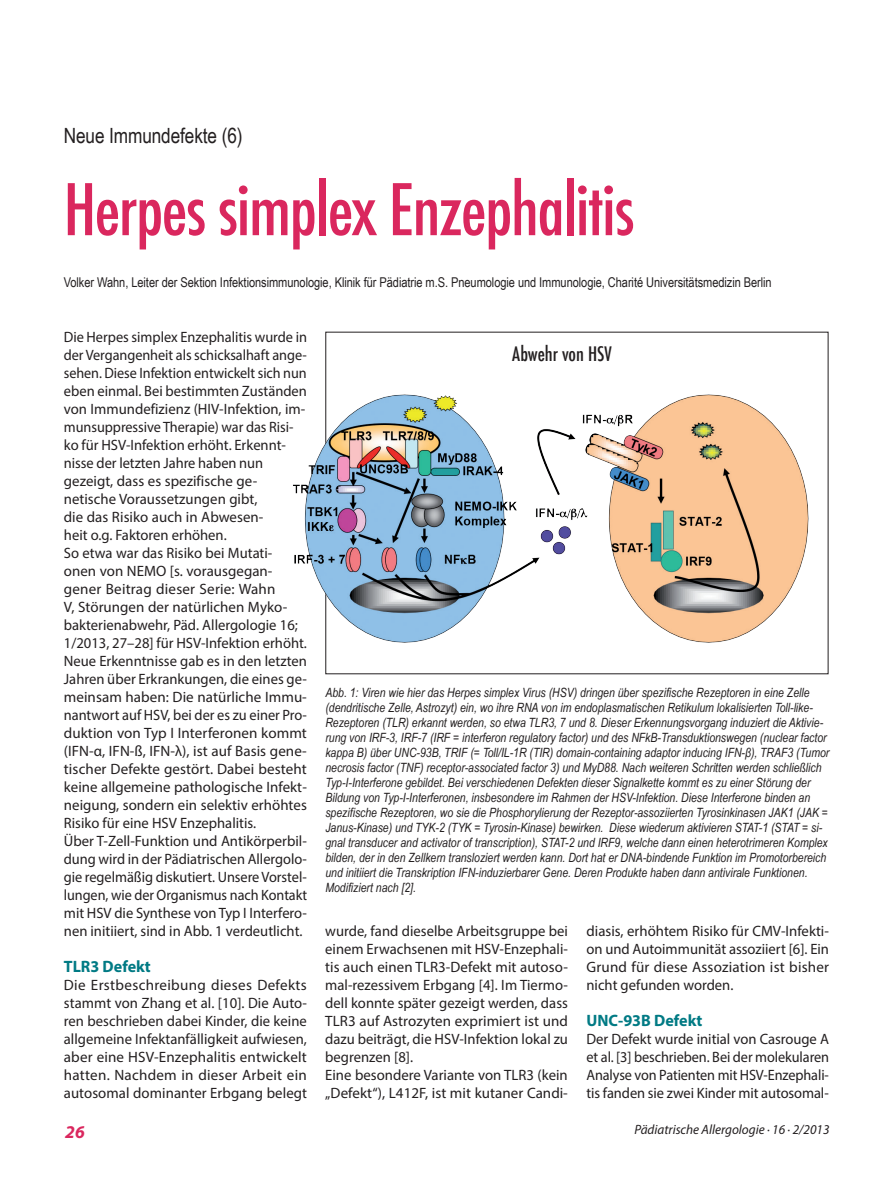
<style>
.page{position:relative;width:893px;height:1191px;background:#fff}
.page>*{position:absolute;margin:0;border:0;box-sizing:border-box;transform-origin:0 0}
.t1{font:500 condensed 69px "Futura";letter-spacing:-.02em;color:#da275e}
.t2{font:21px "Arial Narrow";letter-spacing:-.005em;color:#231f20}
.t3{font:500 condensed 19.5px "Futura";color:#231f20}
.t4{font:italic 700 18px "Myriad Pro";color:#da275e}
.t5{font:700 16.5px "Myriad Pro";color:#007a84}
.t6{font:15px/18px "Myriad Pro";color:#231f20;scale:.96 1}
.t7{font:15px/18px "Myriad Pro";color:#231f20;text-align:justify}
.t8{font:13.5px "Arial Narrow";letter-spacing:-.005em;color:#231f20}
.t9{font:italic 13.5px "Myriad Pro";color:#231f20}
.t10{font:italic 12.75px/15px "Arial Narrow";color:#231f20}
</style>
<div class="page">
<img style="left:293px;top:372px;width:525px;height:302px">
<h2 class="t2" style="left:64px;top:120px;width:180px">Neue Immundefekte (6)</h2>
<h1 class="t1" style="left:64px;top:165px;width:572px">Herpes simplex Enzephalitis</h1>
<p class="t8" style="left:64px;top:272px;width:709px">Volker Wahn, Leiter der Sektion Infektionsimmunologie, Klinik für Pädiatrie m.S. Pneumologie und Immunologie, Charité Universitätsmedizin Berlin</p>
<p class="t6" style="left:64px;top:328px;width:255px">Die Herpes simplex Enzephalitis wurde in der Vergangenheit als schicksalhaft ange&shy;sehen. Diese Infektion entwickelt sich nun eben einmal. Bei bestimmten Zuständen von Immundefizienz (HIV-Infektion, im&shy;munsuppressive Therapie) war das Risi&shy;ko für HSV-Infektion erhöht. Erkennt&shy;nisse der letzten Jahre haben nun gezeigt, dass es spezifische ge&shy;netische Voraussetzungen gibt,<br>die das Risiko auch in Abwesen-<br>heit o.g. Faktoren erhöhen.<br>So etwa war das Risiko bei Mutati&shy;onen von NEMO [s. vorausgegan&shy;gener Beitrag dieser Serie: Wahn<br>V, Störungen der natürlichen Myko&shy;bakterienabwehr, Päd. Allergologie 16; 1/2013, 27–28] für HSV-Infektion erhöht.<br>Neue Erkenntnisse gab es in den letzten Jahren über Erkrankungen, die eines ge&shy;meinsam haben: Die natürliche Immu&shy;nantwort auf HSV, bei der es zu einer Pro&shy;duktion von Typ I Interferonen kommt (IFN-α, IFN-ß, IFN-λ), ist auf Basis gene&shy;tischer Defekte gestört. Dabei besteht keine allgemeine pathologische Infekt&shy;neigung, sondern ein selektiv erhöhtes Risiko für eine HSV Enzephalitis.<br>Über T-Zell-Funktion und Antikörperbil&shy;dung wird in der Pädiatrischen Allergolo&shy;gie regelmäßig diskutiert. Unsere Vorstel&shy;lungen, wie der Organismus nach Kontakt mit HSV die Synthese von Typ I Interfero&shy;nen initiiert, sind in Abb. 1 verdeutlicht.</p>
<p class="t5" style="left:64px;top:956px;width:88px">TLR3 Defekt</p>
<p class="t7" style="left:64px;top:976px;width:245px">Die Erstbeschreibung dieses Defekts stammt von Zhang et al. [10]. Die Auto&shy;ren beschrieben dabei Kinder, die keine allgemeine Infektanfälligkeit aufwiesen, aber eine HSV-Enzephalitis entwickelt hatten. Nachdem in dieser Arbeit ein autosomal dominanter Erbgang belegt</p>
<h3 class="t3" style="left:512px;top:341px;width:101px">Abwehr von HSV</h3>
<p class="t10" style="left:325px;top:684px;width:505px">Abb. 1: Viren wie hier das Herpes simplex Virus (HSV) dringen über spezifische Rezeptoren in eine Zelle (dendritische Zelle, Astrozyt) ein, wo ihre RNA von im endoplasmatischen Retikulum lokalisierten Toll-like-Rezeptoren (TLR) erkannt werden, so etwa TLR3, 7 und 8. Dieser Erkennungsvorgang induziert die Aktivie&shy;rung von IRF-3, IRF-7 (IRF = interferon regulatory factor) und des NFkB-Transduktionswegen (nuclear factor kappa B) über UNC-93B, TRIF (= Toll/IL-1R (TIR) domain-containing adaptor inducing IFN-β), TRAF3 (Tumor necrosis factor (TNF) receptor-associated factor 3) und MyD88. Nach weiteren Schritten werden schließlich Typ-I-Interferone gebildet. Bei verschiedenen Defekten dieser Signalkette kommt es zu einer Störung der Bildung von Typ-I-Interferonen, insbesondere im Rahmen der HSV-Infektion. Diese Interferone binden an spezifische Rezeptoren, wo sie die Phosphorylierung der Rezeptor-assoziierten Tyrosinkinasen JAK1 (JAK = Janus-Kinase) und TYK-2 (TYK = Tyrosin-Kinase) bewirken. Diese wiederum aktivieren STAT-1 (STAT = si&shy;gnal transducer and activator of transcription), STAT-2 und IRF9, welche dann einen heterotrimeren Komplex bilden, der in den Zellkern transloziert werden kann. Dort hat er DNA-bindende Funktion im Promotorbereich und initiiert die Transkription IFN-induzierbarer Gene. Deren Produkte haben dann antivirale Funktionen.<br>Modifiziert nach [2].</p>
<p class="t7" style="left:325px;top:922px;width:244px;text-align:left">wurde, fand dieselbe Arbeitsgruppe bei einem Erwachsenen mit HSV-Enzephali&shy;tis auch einen TLR3-Defekt mit autoso&shy;mal-rezessivem Erbgang [4]. Im Tiermo&shy;dell konnte später gezeigt werden, dass TLR3 auf Astrozyten exprimiert ist und dazu beiträgt, die HSV-Infektion lokal zu begrenzen [8].<br>Eine besondere Variante von TLR3 (kein „Defekt“), L412F, ist mit kutaner Candi-</p>
<p class="t7" style="left:586px;top:922px;width:244px">diasis, erhöhtem Risiko für CMV-Infekti&shy;on und Autoimmunität assoziiert [6]. Ein Grund für diese Assoziation ist bisher nicht gefunden worden.</p>
<p class="t5" style="left:586px;top:1010px;width:117px">UNC-93B Defekt</p>
<p class="t7" style="left:586px;top:1030px;width:244px">Der Defekt wurde initial von Casrouge A et al. [3] beschrieben. Bei der molekularen Analyse von Patienten mit HSV-Enzephali&shy;tis fanden sie zwei Kinder mit autosomal-</p>
<h3 class="t4" style="left:65px;top:1120px;width:21px">26</h3>
<p class="t9" style="left:634px;top:1121px;width:197px">Pädiatrische Allergologie ∙ 16 ∙ 2/2013</p>
</div>
